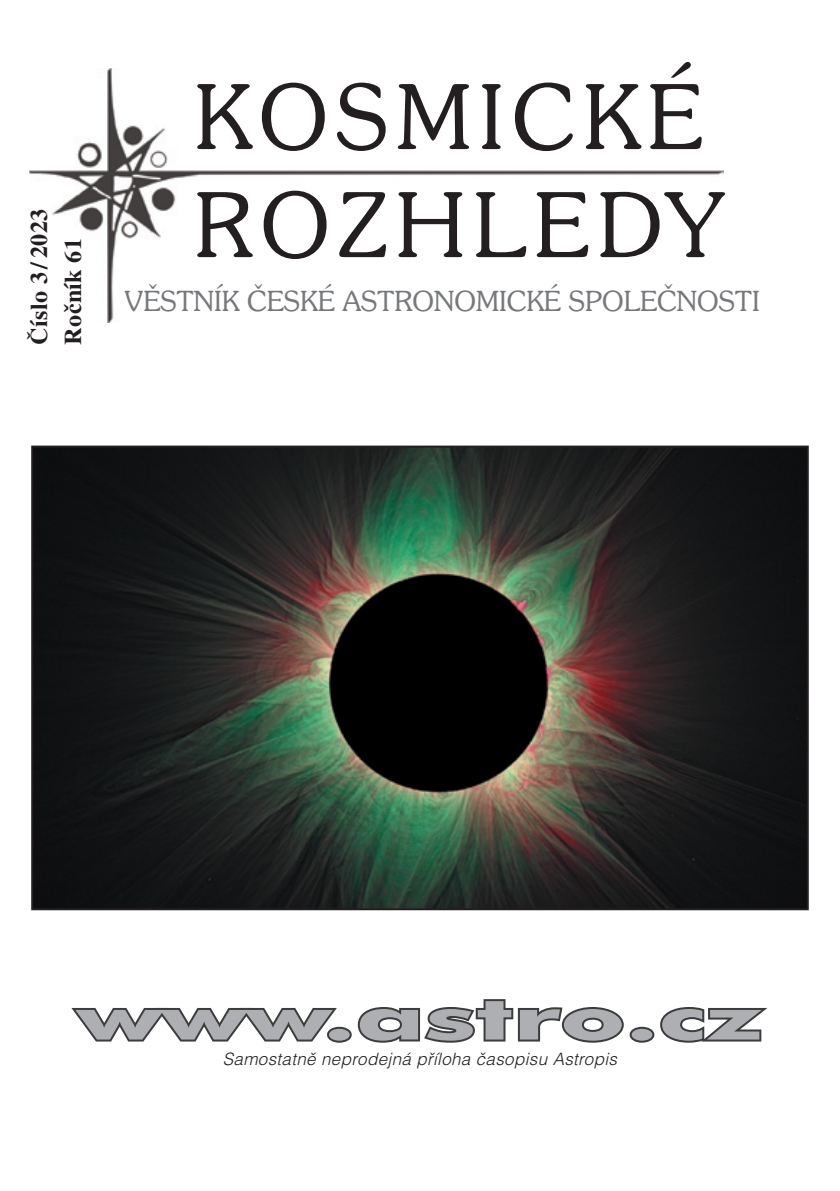
<style>
.page{position:relative;width:840px;height:1191px;background:#fff}
.page>*{position:absolute;margin:0;border:0;box-sizing:border-box;transform-origin:0 0}
.t1{font:300 90px/108px "Souvenir IT Cby BTCE";letter-spacing:.09em;color:#231f20}
.t2{font:700 60px "Futura BTCE";color:#aeafb3;scale:1.75 1}
.t3{font:300 28px "Souvenir IT Cby BTCE";color:#76787b}
.t4{font:700 24px/34px "Times CE";letter-spacing:.015em;color:#231f20}
.t5{font:italic 300 17px "Helvetica CE";letter-spacing:.02em;color:#231f20}
</style>
<div class="page">
<img style="left:29px;top:68px;width:693px;height:254px">
<svg style="left:71px;top:1007px;width:269px;height:36px"></svg>
<div style="left:327px;top:1026px;width:24px;height:16px;border:4px solid #3c3c3d;border-radius:50%"></div>
<svg style="left:357px;top:999px;width:267px;height:44px"></svg>
<div style="left:629px;top:1026px;width:25px;height:16px;border:4px solid #3c3c3d;border-radius:50%"></div>
<svg style="left:660px;top:1007px;width:108px;height:36px"></svg>
<img style="left:34px;top:448px;width:771px;height:459px">
<div style="left:31px;top:445px;width:777px;height:465px;border:2px solid #231f20"></div>
<h3 class="t4" style="left:22px;top:344px;width:137px;rotate:-90deg">Číslo 3 / 2023<br>Ročník 61</h3>
<h1 class="t1" style="left:194px;top:60px;width:532px">KOSMICKÉ<br>ROZHLEDY</h1>
<h3 class="t3" style="left:125px;top:282px;width:636px">VĚSTNÍK ČESKÉ ASTRONOMICKÉ SPOLEČNOSTI</h3>
<h2 class="t2" style="left:77px;top:976px;width:393px">www.astro.cz</h2>
<p class="t5" style="left:223px;top:1049px;width:395px">Samostatně neprodejná příloha časopisu Astropis</p>
</div>
